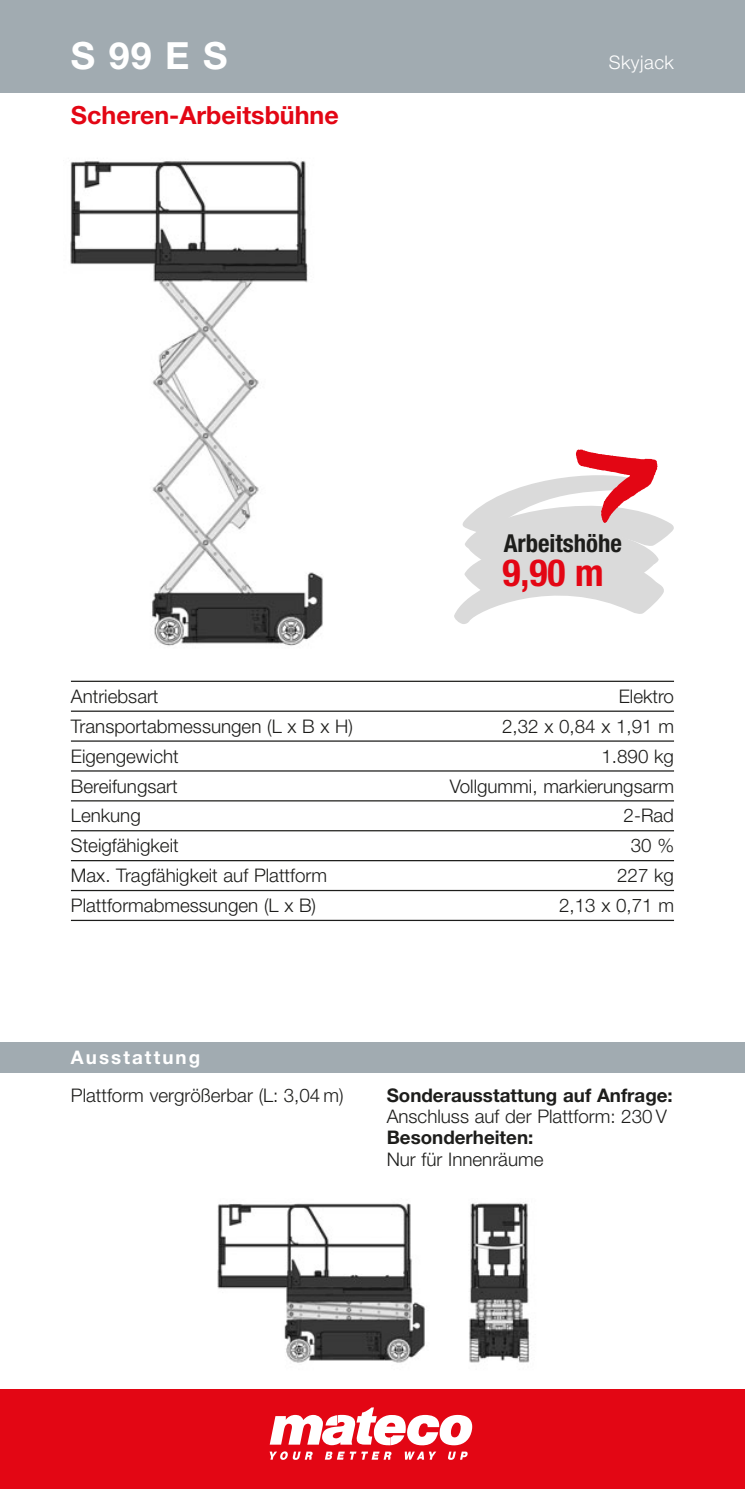
<style>
.page{position:relative;width:745px;height:1489px;background:#fff}
.page>*{position:absolute;margin:0;border:0;box-sizing:border-box;transform-origin:0 0}
.t1{font:700 37.5px "Helvetica Neue";color:#fff}
.t2{font:700 condensed 37.5px "Helvetica Neue";color:#e30614}
.t3{font:700 25px "Helvetica Neue";color:#e30614}
.t4{font:700 condensed 24.75px "Helvetica Neue";color:#1d1d1b}
.t5{font:300 18.75px "Helvetica Neue";color:#1d1d1b}
.t6{font:700 18.75px "Helvetica Neue";color:#1d1d1b}
.t7{font:700 18.75px "Helvetica Neue";letter-spacing:.11em;color:#fff}
.t8{font:300 18.75px "Helvetica Neue";letter-spacing:.03em;color:#fff}
</style>
<div class="page">
<div style="left:0;top:0;width:744px;height:92px;background:#a1abb1"></div>
<div style="left:0;top:1042px;width:744px;height:30px;background:#a1abb1"></div>
<div style="left:0;top:1389px;width:744px;height:99px;background:#e30614"></div>
<svg style="left:269px;top:1407px;width:203px;height:38px"></svg>
<svg style="left:269px;top:1451px;width:43px;height:8px"></svg>
<svg style="left:325px;top:1451px;width:66px;height:8px"></svg>
<svg style="left:404px;top:1451px;width:32px;height:8px"></svg>
<svg style="left:448px;top:1451px;width:19px;height:8px"></svg>
<img style="left:70px;top:161px;width:253px;height:485px">
<img style="left:217px;top:1202px;width:313px;height:161px">
<hr style="left:71px;top:680px;width:602px;height:2px;background:#1d1d1b">
<hr style="left:71px;top:710px;width:602px;height:1px;background:#1d1d1b">
<hr style="left:71px;top:740px;width:602px;height:1px;background:#1d1d1b">
<hr style="left:71px;top:770px;width:602px;height:1px;background:#1d1d1b">
<hr style="left:71px;top:800px;width:602px;height:1px;background:#1d1d1b">
<hr style="left:71px;top:830px;width:602px;height:1px;background:#1d1d1b">
<hr style="left:71px;top:860px;width:602px;height:1px;background:#1d1d1b">
<hr style="left:71px;top:889px;width:602px;height:2px;background:#1d1d1b">
<hr style="left:71px;top:919px;width:602px;height:2px;background:#1d1d1b">
<svg style="left:454px;top:449px;width:219px;height:175px"></svg>
<h1 class="t1" style="left:71px;top:43px;width:158px">S 99 E S</h1>
<h2 class="t3" style="left:71px;top:106px;width:269px">Scheren-Arbeitsbühne</h2>
<p class="t8" style="left:608px;top:56px;width:67px">Skyjack</p>
<h3 class="t4" style="left:503px;top:534px;width:120px">Arbeitshöhe</h3>
<h1 class="t2" style="left:502px;top:558px;width:103px">9,90 m</h1>
<p class="t5" style="left:71px;top:689px;width:89px">Antriebsart</p>
<p class="t5" style="left:618px;top:689px;width:57px">Elektro</p>
<p class="t5" style="left:71px;top:719px;width:283px">Transportabmessungen (L x B x H)</p>
<p class="t5" style="left:501px;top:719px;width:173px">2,32 x 0,84 x 1,91 m</p>
<p class="t5" style="left:71px;top:749px;width:109px">Eigengewicht</p>
<p class="t5" style="left:601px;top:749px;width:74px">1.890 kg</p>
<p class="t5" style="left:71px;top:779px;width:108px">Bereifungsart</p>
<p class="t5" style="left:449px;top:779px;width:226px">Vollgummi, markierungsarm</p>
<p class="t5" style="left:71px;top:809px;width:71px">Lenkung</p>
<p class="t5" style="left:623px;top:809px;width:52px">2-Rad</p>
<p class="t5" style="left:71px;top:838px;width:109px">Steigfähigkeit</p>
<p class="t5" style="left:630px;top:838px;width:45px">30 %</p>
<p class="t5" style="left:71px;top:868px;width:257px">Max. Tragfähigkeit auf Plattform</p>
<p class="t5" style="left:616px;top:868px;width:58px">227 kg</p>
<p class="t5" style="left:71px;top:898px;width:246px">Plattformabmessungen (L x B)</p>
<p class="t5" style="left:558px;top:898px;width:116px">2,13 x 0,71 m</p>
<p class="t7" style="left:71px;top:1050px;width:131px">Ausstattung</p>
<p class="t5" style="left:71px;top:1088px;width:274px">Plattform vergrößerbar (L: 3,04 m)</p>
<p class="t6" style="left:386px;top:1088px;width:287px">Sonderausstattung auf Anfrage:</p>
<p class="t5" style="left:386px;top:1109px;width:281px">Anschluss auf der Plattform: 230 V</p>
<p class="t6" style="left:386px;top:1130px;width:148px">Besonderheiten:</p>
<p class="t5" style="left:386px;top:1152px;width:158px">Nur für Innenräume</p>
</div>
